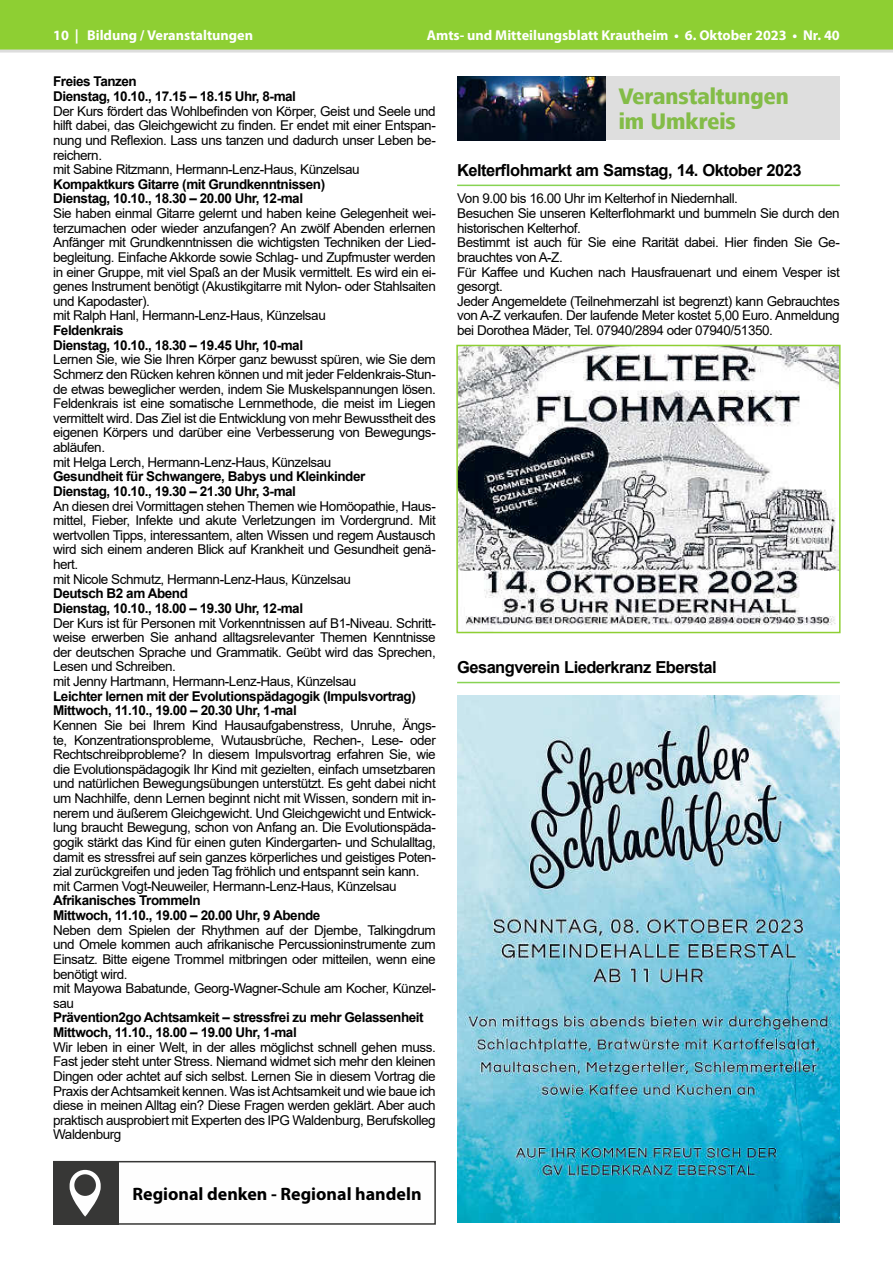
<style>
.page{position:relative;width:893px;height:1263px;background:#fff}
.page>*{position:absolute;margin:0;border:0;box-sizing:border-box;transform-origin:0 0}
.t1{font:800 23.1px/25.2px "Frutiger Next LT";color:#83bc47;scale:.91 1}
.t2{font:700 18px "Myriad Pro";color:#000}
.t3{font:700 16.5px "Arial";letter-spacing:-.035em;color:#000}
.t4{font:700 14.25px "Myriad Pro";color:#fff}
.t5{font:13.5px/14.5px "Arial";letter-spacing:-.035em;color:#000}
.t6{font:700 13.5px/14.5px "Arial";letter-spacing:-.035em;color:#000}
</style>
<div class="page">
<div style="left:0;top:0;width:893px;height:51px;background:#8ecf33"></div>
<hr style="left:0;top:50px;width:893px;height:3px;background:#ddd">
<hr style="left:457px;top:185px;width:383px;height:1px;background:#87d353">
<hr style="left:457px;top:682px;width:383px;height:1px;background:#87d353">
<div style="left:606px;top:77px;width:234px;height:63px;background:#dedede"></div>
<img style="left:457px;top:77px;width:149px;height:63px">
<img style="left:459px;top:348px;width:379px;height:277px">
<div style="left:456px;top:345px;width:385px;height:288px;border:2px solid #8ecf33"></div>
<img style="left:457px;top:696px;width:383px;height:526px">
<div style="left:53px;top:1161px;width:383px;height:64px;border:2px solid #373736"></div>
<div style="left:53px;top:1161px;width:66px;height:64px;background:#373736"></div>
<svg style="left:70px;top:1170px;width:31px;height:46px"></svg>
<div style="left:74px;top:1174px;width:22px;height:22px;background:#373736;border-radius:50%"></div>
<p class="t4" style="left:53px;top:26px;width:27px">10 |</p>
<p class="t4" style="left:427px;top:26px;width:414px">Amts- und Mitteilungsblatt Krautheim • 6. Oktober 2023 • Nr. 40</p>
<p class="t6" style="left:53px;top:74px;width:244px">Freies Tanzen<br>Dienstag, 10.10., 17.15 – 18.15 Uhr, 8-mal</p>
<p class="t5" style="left:53px;top:104px;width:384px">Der Kurs fördert das Wohlbefinden von Körper, Geist und Seele und hilft dabei, das Gleichgewicht zu finden. Er endet mit einer Entspan&shy;nung und Reflexion. Lass uns tanzen und dadurch unser Leben be&shy;reichern.<br>mit Sabine Ritzmann, Hermann-Lenz-Haus, Künzelsau</p>
<p class="t6" style="left:53px;top:177px;width:274px">Kompaktkurs Gitarre (mit Grundkenntnissen)<br>Dienstag, 10.10., 18.30 – 20.00 Uhr, 12-mal</p>
<p class="t5" style="left:53px;top:206px;width:384px">Sie haben einmal Gitarre gelernt und haben keine Gelegenheit wei&shy;terzumachen oder wieder anzufangen? An zwölf Abenden erlernen Anfänger mit Grundkenntnissen die wichtigsten Techniken der Lied&shy;begleitung. Einfache Akkorde sowie Schlag- und Zupfmuster werden in einer Gruppe, mit viel Spaß an der Musik vermittelt. Es wird ein ei&shy;genes Instrument benötigt (Akustikgitarre mit Nylon- oder Stahlsaiten und Kapodaster).<br>mit Ralph Hanl, Hermann-Lenz-Haus, Künzelsau</p>
<p class="t6" style="left:53px;top:323px;width:251px">Feldenkrais<br>Dienstag, 10.10., 18.30 – 19.45 Uhr, 10-mal</p>
<p class="t5" style="left:53px;top:352px;width:384px">Lernen Sie, wie Sie Ihren Körper ganz bewusst spüren, wie Sie dem Schmerz den Rücken kehren können und mit jeder Feldenkrais-Stun&shy;de etwas beweglicher werden, indem Sie Muskelspannungen lösen.<br>Feldenkrais ist eine somatische Lernmethode, die meist im Liegen vermittelt wird. Das Ziel ist die Entwicklung von mehr Bewusstheit des eigenen Körpers und darüber eine Verbesserung von Bewegungs&shy;abläufen.<br>mit Helga Lerch, Hermann-Lenz-Haus, Künzelsau</p>
<p class="t6" style="left:53px;top:469px;width:314px">Gesundheit für Schwangere, Babys und Kleinkinder<br>Dienstag, 10.10., 19.30 – 21.30 Uhr, 3-mal</p>
<p class="t5" style="left:53px;top:498px;width:384px">An diesen drei Vormittagen stehen Themen wie Homöopathie, Haus&shy;mittel, Fieber, Infekte und akute Verletzungen im Vordergrund. Mit wertvollen Tipps, interessantem, alten Wissen und regem Austausch wird sich einem anderen Blick auf Krankheit und Gesundheit genä&shy;hert.<br>mit Nicole Schmutz, Hermann-Lenz-Haus, Künzelsau</p>
<p class="t6" style="left:53px;top:586px;width:251px">Deutsch B2 am Abend<br>Dienstag, 10.10., 18.00 – 19.30 Uhr, 12-mal</p>
<p class="t5" style="left:53px;top:615px;width:384px">Der Kurs ist für Personen mit Vorkenntnissen auf B1-Niveau. Schritt&shy;weise erwerben Sie anhand alltagsrelevanter Themen Kenntnisse der deutschen Sprache und Grammatik. Geübt wird das Sprechen, Lesen und Schreiben.<br>mit Jenny Hartmann, Hermann-Lenz-Haus, Künzelsau</p>
<p class="t6" style="left:53px;top:689px;width:364px">Leichter lernen mit der Evolutionspädagogik (Impulsvortrag)<br>Mittwoch, 11.10., 19.00 – 20.30 Uhr, 1-mal</p>
<p class="t5" style="left:53px;top:718px;width:384px">Kennen Sie bei Ihrem Kind Hausaufgabenstress, Unruhe, Ängs&shy;te, Konzentrationsprobleme, Wutausbrüche, Rechen-, Lese- oder Rechtschreibprobleme? In diesem Impulsvortrag erfahren Sie, wie die Evolutionspädagogik Ihr Kind mit gezielten, einfach umsetzbaren und natürlichen Bewegungsübungen unterstützt. Es geht dabei nicht um Nachhilfe, denn Lernen beginnt nicht mit Wissen, sondern mit in&shy;nerem und äußerem Gleichgewicht. Und Gleichgewicht und Entwick&shy;lung braucht Bewegung, schon von Anfang an. Die Evolutionspäda&shy;gogik stärkt das Kind für einen guten Kindergarten- und Schulalltag, damit es stressfrei auf sein ganzes körperliches und geistiges Poten&shy;zial zurückgreifen und jeden Tag fröhlich und entspannt sein kann. mit Carmen Vogt-Neuweiler, Hermann-Lenz-Haus, Künzelsau</p>
<p class="t6" style="left:53px;top:893px;width:269px">Afrikanisches Trommeln<br>Mittwoch, 11.10., 19.00 – 20.00 Uhr, 9 Abende</p>
<p class="t5" style="left:53px;top:922px;width:384px">Neben dem Spielen der Rhythmen auf der Djembe, Talkingdrum und Omele kommen auch afrikanische Percussioninstrumente zum Einsatz. Bitte eigene Trommel mitbringen oder mitteilen, wenn eine benötigt wird.<br>mit Mayowa Babatunde, Georg-Wagner-Schule am Kocher, Künzel&shy;sau</p>
<p class="t6" style="left:53px;top:1010px;width:372px">Prävention2go Achtsamkeit – stressfrei zu mehr Gelassenheit<br>Mittwoch, 11.10., 18.00 – 19.00 Uhr, 1-mal</p>
<p class="t5" style="left:53px;top:1039px;width:384px;text-align:justify">Wir leben in einer Welt, in der alles möglichst schnell gehen muss.<br>Fast jeder steht unter Stress. Niemand widmet sich mehr den kleinen Dingen oder achtet auf sich selbst. Lernen Sie in diesem Vortrag die Praxis der Achtsamkeit kennen. Was ist Achtsamkeit und wie baue ich diese in meinen Alltag ein? Diese Fragen werden geklärt. Aber auch praktisch ausprobiert mit Experten des IPG Waldenburg, Berufskolleg Waldenburg</p>
<p class="t4" style="left:87px;top:26px;width:167px">Bildung / Veranstaltungen</p>
<h1 class="t1" style="left:619px;top:83px;width:188px">Veranstaltungen im Umkreis</h1>
<p class="t3" style="left:457px;top:159px;width:346px">Kelterflohmarkt am Samstag, 14. Oktober 2023</p>
<p class="t5" style="left:457px;top:191px;width:384px">Von 9.00 bis 16.00 Uhr im Kelterhof in Niedernhall.<br>Besuchen Sie unseren Kelterflohmarkt und bummeln Sie durch den historischen Kelterhof.<br>Bestimmt ist auch für Sie eine Rarität dabei. Hier finden Sie Ge&shy;brauchtes von A-Z.<br>Für Kaffee und Kuchen nach Hausfrauenart und einem Vesper ist gesorgt.<br>Jeder Angemeldete (Teilnehmerzahl ist begrenzt) kann Gebrauchtes von A-Z verkaufen. Der laufende Meter kostet 5,00 Euro. Anmeldung bei Dorothea Mäder, Tel. 07940/2894 oder 07940/51350.</p>
<p class="t3" style="left:457px;top:656px;width:261px">Gesangverein Liederkranz Eberstal</p>
<h2 class="t2" style="left:133px;top:1182px;width:291px">Regional denken - Regional handeln</h2>
</div>
